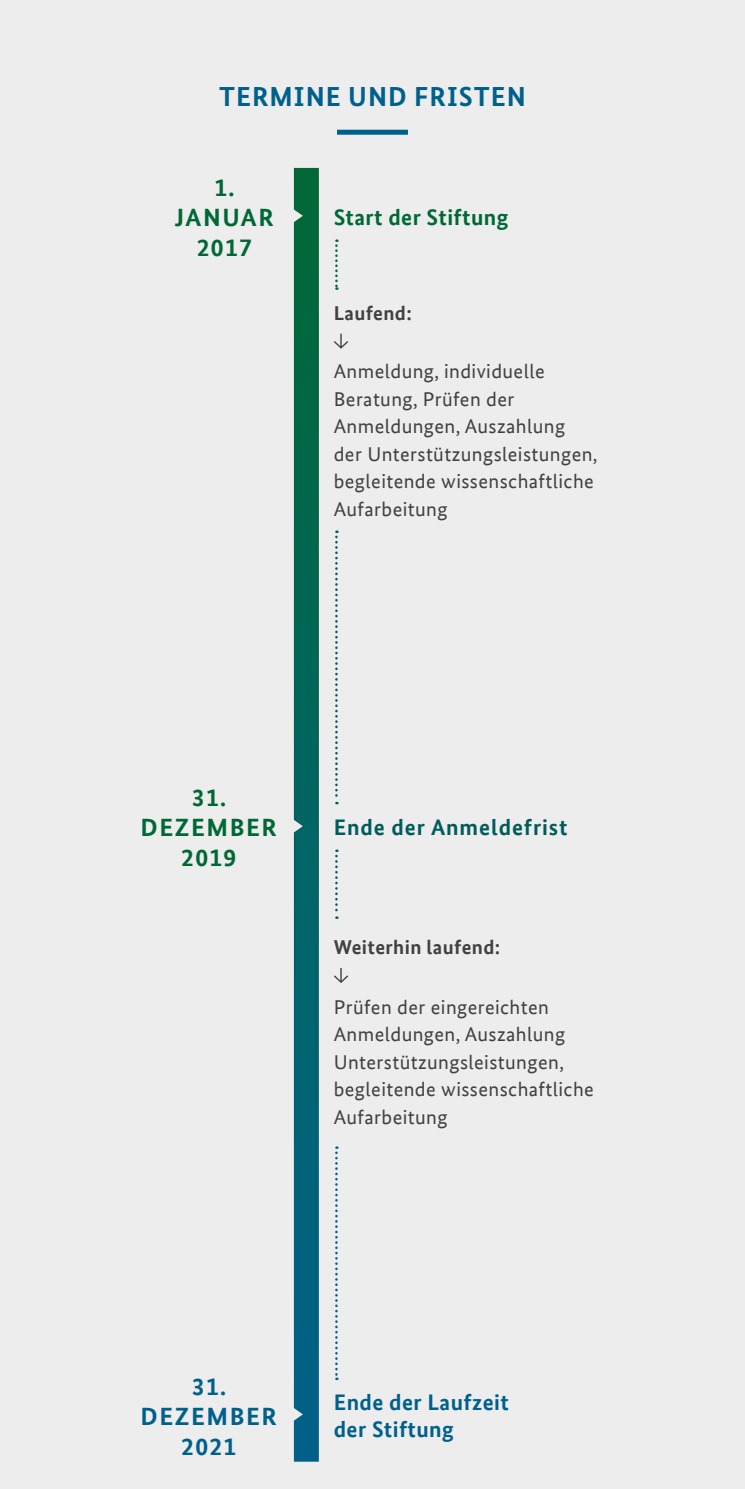
<style>
.page{position:relative;width:745px;height:1489px;background:#fff}
.page>*{position:absolute;margin:0;border:0;box-sizing:border-box;transform-origin:0 0}
.SAUH_Headline_Blau_1{font:700 27.5px "Bundes Sans";letter-spacing:.035em;color:#00608c}
.P_bold_grün{font:700 25px/30px "Bundes Sans Web";letter-spacing:.06em;color:#006834;text-align:center}
.P_bold_grün-2{font:700 25px/30px "Bundes Sans Web";letter-spacing:.06em;color:#00608c;text-align:center}
.P_blau_bold{font:700 22.5px/27.5px "Bundes Sans Web";letter-spacing:.02em;color:#00608c}
.t1{font:700 22.5px "Bundes Sans Web";letter-spacing:.04em;color:#005c5b}
.P_grün_bold{font:700 22.5px "Bundes Sans Web";letter-spacing:.02em;color:#006834}
.P_k{font:20px/27.5px "Bundes Sans Web";letter-spacing:.02em;color:#414042}
.P_k-2{font:700 20px "Bundes Sans Web";letter-spacing:.02em;color:#414042}
</style>
<div class="page">
<div style="left:0;top:0;width:744px;height:1488px;background:#ededee"></div>
<svg style="left:334px;top:333px;width:14px;height:16px"></svg>
<svg style="left:293px;top:167px;width:26px;height:1295px;background:#116e6a"></svg>
<svg style="left:334px;top:968px;width:14px;height:15px"></svg>
<svg style="left:335px;top:1146px;width:2px;height:233px"></svg>
<svg style="left:335px;top:530px;width:2px;height:274px"></svg>
<svg style="left:335px;top:239px;width:2px;height:51px"></svg>
<svg style="left:335px;top:849px;width:2px;height:69px"></svg>
<div style="left:337px;top:130px;width:70px;height:5px;background:#00608c"></div>
<h2 class="SAUH_Headline_Blau_1" style="left:219px;top:80px;width:308px">TERMINE UND FRISTEN</h2>
<p class="P_bold_grün" style="left:175px;top:172px;width:100px">1.<br>JANUAR<br>2017</p>
<p class="P_grün_bold" style="left:333px;top:204px;width:176px">Start der Stiftung</p>
<p class="P_k-2" style="left:333px;top:301px;width:79px">Laufend:</p>
<p class="P_k" style="left:333px;top:357px;width:265px">Anmeldung, individuelle<br>Beratung, Prüfen der<br>Anmeldungen, Auszahlung der Unterstützungsleistungen, begleitende wissenschaftliche<br>Aufarbeitung</p>
<p class="P_bold_grün" style="left:140px;top:782px;width:138px">31.<br>DEZEMBER<br>2019</p>
<p class="t1" style="left:333px;top:814px;width:235px">Ende der Anmeldefrist</p>
<p class="P_k-2" style="left:333px;top:935px;width:168px">Weiterhin laufend:</p>
<p class="P_k" style="left:333px;top:993px;width:261px">Prüfen der eingereichten<br>Anmeldungen, Auszahlung<br>Unterstützungsleistungen, begleitende wissenschaftliche<br>Aufarbeitung</p>
<p class="P_bold_grün-2" style="left:140px;top:1370px;width:138px">31.<br>DEZEMBER<br>2021</p>
<p class="P_blau_bold" style="left:333px;top:1387px;width:176px">Ende der Laufzeit der Stiftung</p>
</div>
